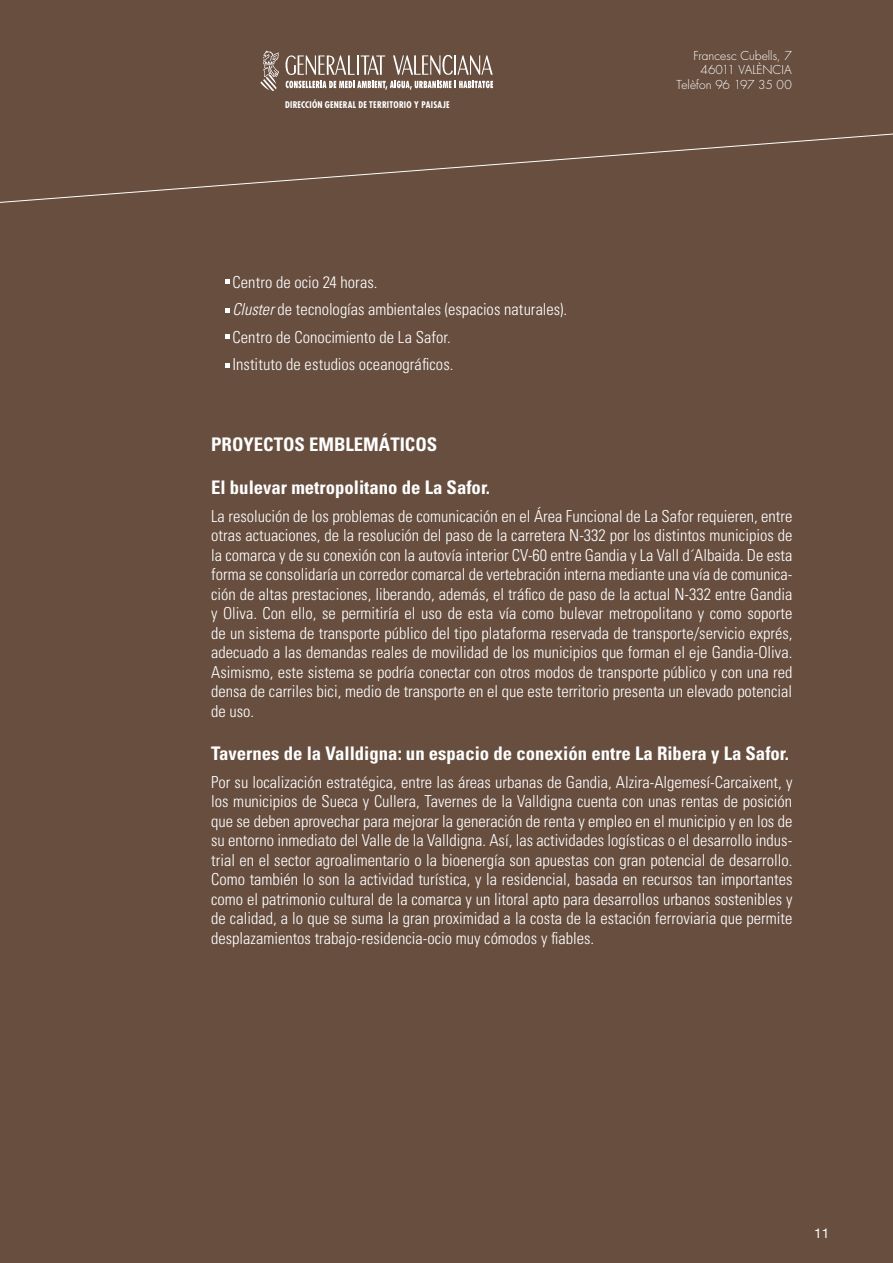
<style>
.page{position:relative;width:893px;height:1263px;background:#674e3f}
.page>*{position:absolute;margin:0;border:0;box-sizing:border-box;transform-origin:0 0}
._02_Areas_Subtitulo{font:700 condensed 18.75px "Univers";color:#fff}
._02_INTRO_TITULO{font:700 condensed 18.75px "Univers";color:#fff}
._02_Areas_TXT{font:300 condensed 16.5px/19.5px "Univers";color:#fff;text-align:justify}
._02_Areas_TXT_3_tabu{font:300 condensed 16.5px "Univers";color:#fff}
.t1{font:13.5px "Helvetica Neue";color:#fff}
.t2{font:300 12px/14.4px "Futura";letter-spacing:.005em;color:#fff;text-align:right}
.t3{font:700 condensed 9px "Futura";letter-spacing:.025em;color:#fff}
.s1{font-style:italic}
</style>
<div class="page">
<svg style="left:0;top:133px;width:893px;height:70px"></svg>
<svg style="left:260px;top:51px;width:19px;height:40px"></svg>
<svg style="left:285px;top:55px;width:208px;height:35px"></svg>
<svg style="left:225px;top:280px;width:5px;height:4px"></svg>
<svg style="left:225px;top:308px;width:5px;height:5px"></svg>
<svg style="left:225px;top:334px;width:5px;height:5px"></svg>
<svg style="left:225px;top:363px;width:5px;height:4px"></svg>
<p class="t3" style="left:285px;top:99px;width:166px">DIRECCIÓN GENERAL DE TERRITORIO Y PAISAJE</p>
<p class="_02_Areas_TXT_3_tabu" style="left:232px;top:272px;width:146px">Centro de ocio 24 horas.</p>
<p class="_02_Areas_TXT_3_tabu" style="left:232px;top:300px;width:336px"><span class="s1">Cluster</span> de tecnologías ambientales (espacios naturales).</p>
<p class="_02_Areas_TXT_3_tabu" style="left:232px;top:327px;width:220px">Centro de Conocimiento de La Safor.</p>
<p class="_02_Areas_TXT_3_tabu" style="left:232px;top:354px;width:222px">Instituto de estudios oceanográficos.</p>
<p class="t2" style="left:677px;top:49px;width:117px">Francesc Cubells, 7<br>46011 Valènc ia<br>Telèfon 96 197 35 00</p>
<p class="_02_INTRO_TITULO" style="left:211px;top:432px;width:228px">PROYECTOS EMBLEMÁTICOS</p>
<p class="_02_Areas_Subtitulo" style="left:211px;top:475px;width:280px">El bulevar metropolitano de La Safor.</p>
<p class="_02_Areas_TXT" style="left:211px;top:506px;width:583px">La resolución de los problemas de comunicación en el Área Funcional de La Safor requieren, entre otras actuaciones, de la resolución del paso de la carretera N-332 por los distintos municipios de la comarca y de su conexión con la autovía interior CV-60 entre Gandia y La Vall d´Albaida. De esta forma se consolidaría un corredor comarcal de vertebración interna mediante una vía de comunica&shy;ción de altas prestaciones, liberando, además, el tráfico de paso de la actual N-332 entre Gandia y Oliva. Con ello, se permitiría el uso de esta vía como bulevar metropolitano y como soporte de un sistema de transporte público del tipo plataforma reservada de transporte/servicio exprés, adecuado a las demandas reales de movilidad de los municipios que forman el eje Gandia-Oliva.<br>Asimismo, este sistema se podría conectar con otros modos de transporte público y con una red densa de carriles bici, medio de transporte en el que este territorio presenta un elevado potencial de uso.</p>
<p class="_02_Areas_Subtitulo" style="left:211px;top:741px;width:579px">Tavernes de la Valldigna: un espacio de conexión entre La Ribera y La Safor.</p>
<p class="_02_Areas_TXT" style="left:211px;top:772px;width:583px">Por su localización estratégica, entre las áreas urbanas de Gandia, Alzira-Algemesí-Carcaixent, y los municipios de Sueca y Cullera, Tavernes de la Valldigna cuenta con unas rentas de posición que se deben aprovechar para mejorar la generación de renta y empleo en el municipio y en los de su entorno inmediato del Valle de la Valldigna. Así, las actividades logísticas o el desarrollo indus&shy;trial en el sector agroalimentario o la bioenergía son apuestas con gran potencial de desarrollo.<br>Como también lo son la actividad turística, y la residencial, basada en recursos tan importantes como el patrimonio cultural de la comarca y un litoral apto para desarrollos urbanos sostenibles y de calidad, a lo que se suma la gran proximidad a la costa de la estación ferroviaria que permite desplazamientos trabajo-residencia-ocio muy cómodos y fiables.</p>
<p class="t1" style="left:814px;top:1225px;width:17px">11</p>
</div>
